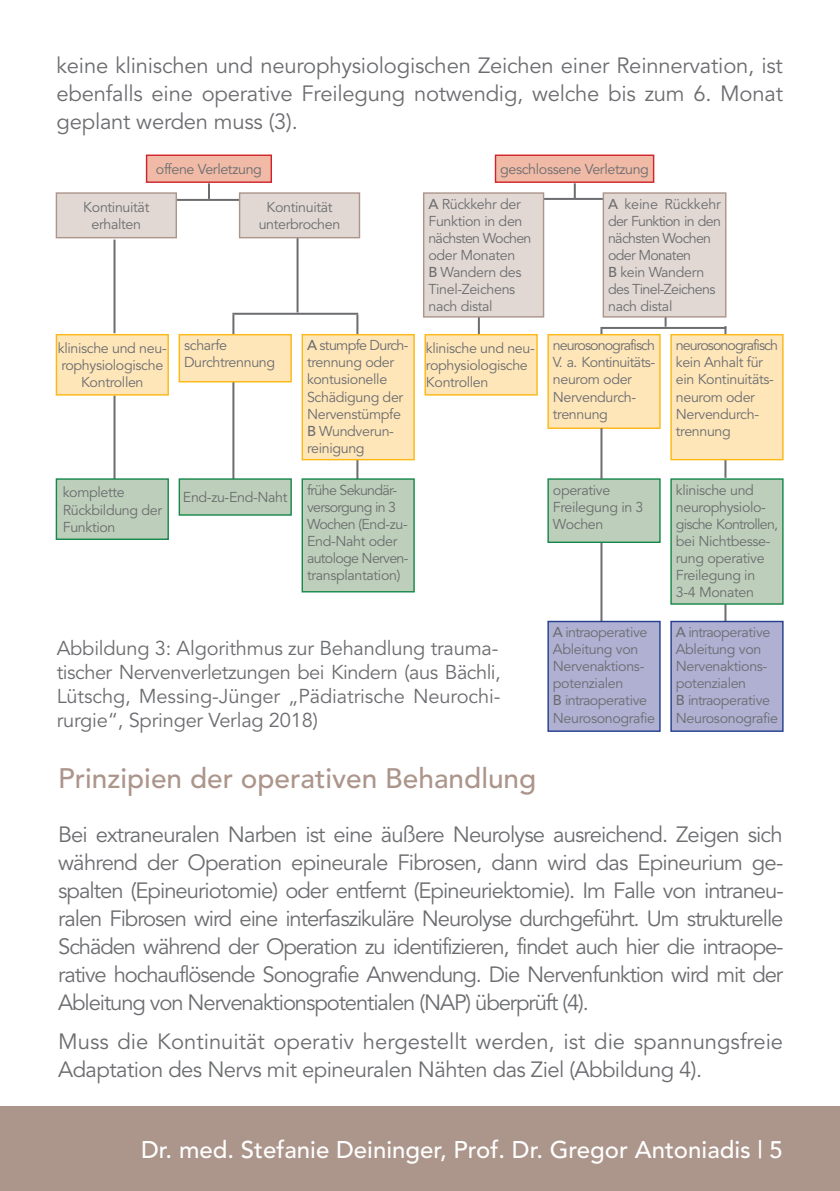
<style>
.page{position:relative;width:840px;height:1191px;background:#fff}
.page>*{position:absolute;margin:0;border:0;box-sizing:border-box;transform-origin:0 0}
.t1{font:500 28px "Avenir LT Std";color:#ac958b}
.t2{font:500 24px "Avenir LT Std";color:#fff}
.t3{font:22px/28px "Avenir LT Std";letter-spacing:-.01em;color:#6c6d70;text-align:justify}
.t4{font:20px/24px "Avenir LT Std";letter-spacing:-.01em;color:#6c6d70}
.t5{font:14.2px/17.2px "Avenir LT Std";letter-spacing:-.025em;color:#6c6d70}
.t6{font:14.2px/17px "Avenir LT Std";letter-spacing:-.045em;color:#6c6d70}
.t7{font:14.2px/17.2px "Avenir LT Std";letter-spacing:-.05em;color:#6c6d70}
.s1{font-weight:500}
.s2{font-family:"Avenir"}
</style>
<div class="page">
<div style="left:0;top:1106px;width:839px;height:85px;background:#ac958b"></div>
<svg style="left:724px;top:605px;width:2px;height:16px"></svg>
<hr style="left:600px;top:543px;width:2px;height:81px;background:#6c6d70">
<hr style="left:724px;top:456px;width:2px;height:22px;background:#6c6d70">
<hr style="left:113px;top:395px;width:2px;height:85px;background:#6c6d70">
<hr style="left:232px;top:378px;width:2px;height:104px;background:#6c6d70">
<hr style="left:356px;top:457px;width:2px;height:22px;background:#6c6d70">
<svg style="left:477px;top:317px;width:2px;height:17px"></svg>
<hr style="left:664px;top:251px;width:2px;height:76px;background:#6c6d70">
<hr style="left:600px;top:327px;width:126px;height:2px;background:#6c6d70">
<hr style="left:600px;top:329px;width:2px;height:23px;background:#6c6d70">
<hr style="left:724px;top:326px;width:2px;height:25px;background:#6c6d70">
<hr style="left:296px;top:237px;width:2px;height:75px;background:#6c6d70">
<hr style="left:232px;top:313px;width:126px;height:2px;background:#6c6d70">
<hr style="left:232px;top:315px;width:2px;height:23px;background:#6c6d70">
<hr style="left:356px;top:315px;width:2px;height:25px;background:#6c6d70">
<hr style="left:176px;top:199px;width:65px;height:2px;background:#6c6d70">
<hr style="left:541px;top:198px;width:65px;height:2px;background:#6c6d70">
<div style="left:146px;top:155px;width:125px;height:27px;background:#f0baa6"></div>
<div style="left:146px;top:154px;width:126px;height:29px;border:1px solid #d1232a"></div>
<div style="left:495px;top:155px;width:158px;height:27px;background:#f0baa6"></div>
<div style="left:494px;top:154px;width:160px;height:29px;border:1px solid #d1232a"></div>
<div style="left:56px;top:193px;width:120px;height:45px;background:#e1d8d3"></div>
<div style="left:56px;top:192px;width:121px;height:46px;border:1px solid #ac958b"></div>
<div style="left:239px;top:193px;width:120px;height:45px;background:#e1d8d3"></div>
<div style="left:239px;top:192px;width:121px;height:46px;border:1px solid #ac958b"></div>
<div style="left:423px;top:193px;width:120px;height:124px;background:#e1d8d3"></div>
<div style="left:422px;top:192px;width:122px;height:125px;border:1px solid #ac958b"></div>
<div style="left:603px;top:193px;width:122px;height:124px;background:#e1d8d3"></div>
<div style="left:602px;top:192px;width:124px;height:125px;border:1px solid #ac958b"></div>
<div style="left:56px;top:335px;width:112px;height:60px;background:#fee6b9"></div>
<div style="left:56px;top:334px;width:113px;height:61px;border:1px solid #fcb814"></div>
<div style="left:179px;top:335px;width:112px;height:47px;background:#fee6b9"></div>
<div style="left:178px;top:334px;width:114px;height:48px;border:1px solid #fcb814"></div>
<div style="left:302px;top:335px;width:112px;height:124px;background:#fee6b9"></div>
<div style="left:301px;top:334px;width:113px;height:126px;border:1px solid #fcb814"></div>
<div style="left:425px;top:335px;width:111px;height:60px;background:#fee6b9"></div>
<div style="left:424px;top:334px;width:113px;height:61px;border:1px solid #fcb814"></div>
<div style="left:548px;top:335px;width:111px;height:93px;background:#fee6b9"></div>
<div style="left:547px;top:334px;width:113px;height:95px;border:1px solid #fcb814"></div>
<div style="left:670px;top:335px;width:112px;height:124px;background:#fee6b9"></div>
<div style="left:670px;top:334px;width:113px;height:126px;border:1px solid #fcb814"></div>
<div style="left:56px;top:479px;width:112px;height:60px;background:#bdcfba"></div>
<div style="left:56px;top:478px;width:113px;height:62px;border:1px solid #16884b"></div>
<div style="left:302px;top:479px;width:112px;height:113px;background:#bdcfba"></div>
<div style="left:301px;top:478px;width:113px;height:114px;border:1px solid #16884b"></div>
<div style="left:548px;top:479px;width:111px;height:63px;background:#bdcfba"></div>
<div style="left:547px;top:478px;width:113px;height:65px;border:1px solid #16884b"></div>
<div style="left:670px;top:479px;width:112px;height:125px;background:#bdcfba"></div>
<div style="left:670px;top:478px;width:113px;height:127px;border:1px solid #16884b"></div>
<div style="left:179px;top:479px;width:112px;height:36px;background:#bdcfba"></div>
<div style="left:178px;top:478px;width:114px;height:38px;border:1px solid #16884b"></div>
<div style="left:548px;top:621px;width:111px;height:110px;background:#afb0d2"></div>
<div style="left:547px;top:621px;width:113px;height:111px;border:1px solid #253f8e"></div>
<div style="left:670px;top:621px;width:112px;height:110px;background:#afb0d2"></div>
<div style="left:670px;top:621px;width:113px;height:111px;border:1px solid #253f8e"></div>
<svg style="left:208px;top:183px;width:2px;height:16px"></svg>
<hr style="left:113px;top:240px;width:2px;height:93px;background:#6c6d70">
<hr style="left:600px;top:428px;width:2px;height:51px;background:#6c6d70">
<svg style="left:573px;top:183px;width:2px;height:15px"></svg>
<h3 class="t3" style="left:56px;top:52px;width:727px">keine klinischen und neurophysiologischen Zeichen einer Reinnervation, ist ebenfalls eine operative Freilegung notwendig, welche bis zum 6. Monat geplant werden muss (3).</h3>
<p class="t5" style="left:156px;top:161px;width:107px">offene Verletzung</p>
<p class="t5" style="left:500px;top:161px;width:150px">geschlossene Verletzung</p>
<p class="t5" style="left:83px;top:199px;width:68px;text-align:center">Kontinuität erhalten</p>
<p class="t5" style="left:258px;top:199px;width:83px;text-align:center">Kontinuität unterbrochen</p>
<p class="t5" style="left:428px;top:196px;width:105px"><span class="s1">A</span> Rückkehr der<br>Funktion in den nächsten Wochen oder Monaten<br><span class="s1">B</span> Wandern des<br>Tinel-Zeichens nach distal</p>
<p class="t6" style="left:607px;top:196px;width:114px"><span class="s1">A</span> keine Rückkehr der Funktion in den nächsten Wochen oder Monaten<br><span class="s1">B</span> kein Wandern des Tinel-Zeichens nach distal</p>
<p class="t5" style="left:58px;top:340px;width:110px;text-align:center">klinische und neu&shy;rophysiologische<br>Kontrollen</p>
<p class="t5" style="left:184px;top:337px;width:93px">scharfe<br>Durchtrennung</p>
<p class="t5" style="left:307px;top:337px;width:103px"><span class="s1">A</span> stumpfe Durch&shy;trennung oder kontusionelle<br>Schädigung der<br>Nervenstümpfe<br><span class="s1">B</span> Wundverun&shy;reinigung</p>
<p class="t5" style="left:425px;top:340px;width:110px">klinische und neu&shy;rophysiologische<br>Kontrollen</p>
<p class="t5" style="left:552px;top:337px;width:104px">neurosonografisch<br>V. a. Kontinuitäts&shy;neurom oder<br>Nervendurch&shy;trennung</p>
<p class="t5" style="left:675px;top:337px;width:104px">neurosonografisch kein Anhalt für ein Kontinuitäts&shy;neurom oder<br>Nervendurch&shy;trennung</p>
<p class="t5" style="left:63px;top:484px;width:101px">komplette<br>Rückbildung der<br>Funktion</p>
<p class="t7" style="left:307px;top:481px;width:103px">frühe Sekundär&shy;versorgung in 3<br>Wochen (End-zu-<br>End-Naht oder autologe Nerven&shy;transplantation)</p>
<p class="t5" style="left:552px;top:481px;width:92px">operative<br>Freilegung in 3<br>Wochen</p>
<p class="t5" style="left:675px;top:481px;width:104px">klinische und neurophysiolo&shy;gische Kontrollen, bei Nichtbesse&shy;rung operative<br>Freilegung in<br>3-4 Monaten</p>
<p class="t5" style="left:183px;top:489px;width:106px">End-zu-End-Naht</p>
<p class="t5" style="left:552px;top:624px;width:104px"><span class="s1">A</span> intraoperative<br>Ableitung von<br>Nervenaktions&shy;potenzialen<br><span class="s1">B</span> intraoperative<br>Neurosonografie</p>
<p class="t5" style="left:675px;top:624px;width:104px"><span class="s1">A</span> intraoperative<br>Ableitung von<br>Nervenaktions&shy;potenzialen<br><span class="s1">B</span> intraoperative<br>Neurosonografie</p>
<h3 class="t4" style="left:57px;top:636px;width:445px">Abbildung 3: Algorithmus zur Behandlung trauma&shy;tischer Nervenverletzungen bei Kindern (aus Bächli, Lütschg, Messing-Jünger „Pädiatrische Neurochi&shy;rurgie“, Springer Verlag 2018)</h3>
<h1 class="t1" style="left:58px;top:762px;width:479px">Prinzipien der operativen Behandlung</h1>
<p class="t3" style="left:58px;top:821px;width:726px">Bei extraneuralen Narben ist eine äußere Neurolyse ausreichend. Zeigen sich während der Operation epineurale Fibrosen, dann wird das Epineurium ge&shy;spalten (Epineuriotomie) oder entfernt (Epineuriektomie). Im Falle von intraneu&shy;ralen Fibrosen wird eine interfaszikuläre Neurolyse durchgeführt. Um strukturelle Schäden während der Operation zu identifizieren, findet auch hier die intraope&shy;rative hochauflösende Sonografie Anwendung. Die Nervenfunktion wird mit der Ableitung von Nervenaktionspotentialen (NAP) überprüft (4).</p>
<h3 class="t3" style="left:58px;top:1028px;width:726px">Muss die Kontinuität operativ hergestellt werden, ist die spannungsfreie<br>Adaptation des Nervs mit epineuralen Nähten das Ziel (Abbildung 4).</h3>
<h2 class="t2" style="left:141px;top:1136px;width:643px">Dr. med. Stefanie Deininger, Prof. Dr. Gregor Antoniadis <span class="s2">| 5</span></h2>
</div>
